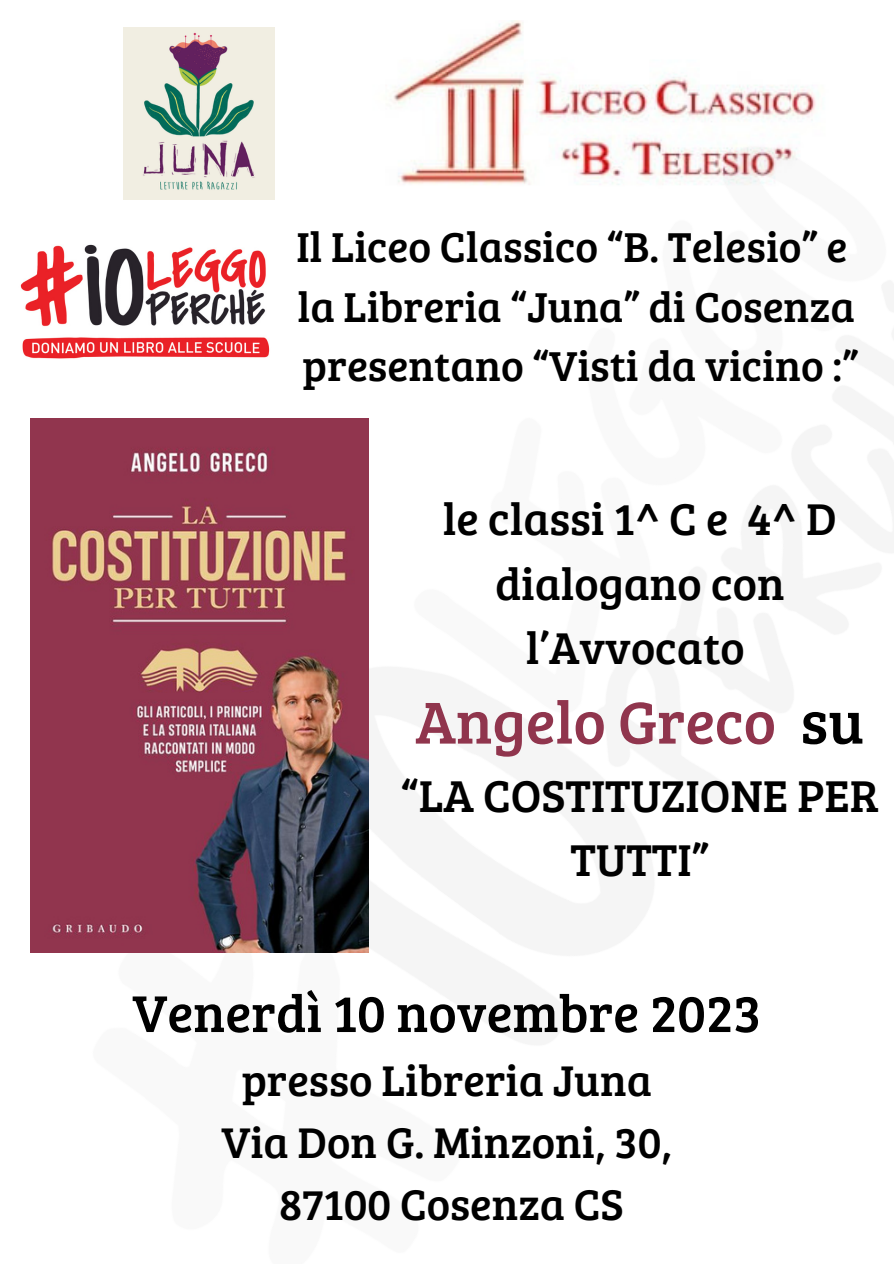
<style>
.page{position:relative;width:894px;height:1264px;background:#fff}
.page>*{position:absolute;margin:0;border:0;box-sizing:border-box;transform-origin:0 0}
.t1{font:61.05px "Bree Serif";color:#90354d}
.t2{font:53.4px "Bree Serif";color:#000}
.t3{font:46.05px/64.2px "Bree Serif";color:#000;text-align:center}
.t4{font:44.4px "Bree Serif";color:#000}
.t5{font:43.2px "Bree Serif";color:#000}
.s1{color:#000}
</style>
<div class="page">
<img style="left:474px;top:20px;width:49px;height:25px">
<img style="left:30px;top:45px;width:789px;height:908px">
<img style="left:30px;top:418px;width:339px;height:534px">
<img style="left:123px;top:28px;width:151px;height:172px">
<img style="left:20px;top:238px;width:255px;height:122px">
<p class="t5" style="left:296px;top:215px;width:552px">Il Liceo Classico “B. Telesio” e</p>
<p class="t5" style="left:297px;top:275px;width:558px">la Libreria “Juna” di Cosenza</p>
<p class="t5" style="left:302px;top:335px;width:557px">presentano “Visti da vicino :”</p>
<p class="t3" style="left:442px;top:485px;width:395px">le classi 1^ C e 4^ D dialogano con l’Avvocato</p>
<p class="t1" style="left:415px;top:677px;width:450px">Angelo Greco <span class="s1">su</span></p>
<p class="t3" style="left:401px;top:761px;width:479px">“LA COSTITUZIONE PER<br>TUTTI”</p>
<p class="t2" style="left:132px;top:974px;width:630px">Venerdì 10 novembre 2023</p>
<p class="t4" style="left:242px;top:1048px;width:411px">presso Libreria Juna</p>
<p class="t4" style="left:221px;top:1110px;width:452px">Via Don G. Minzoni, 30,</p>
<p class="t4" style="left:278px;top:1172px;width:346px">87100 Cosenza CS</p>
</div>
